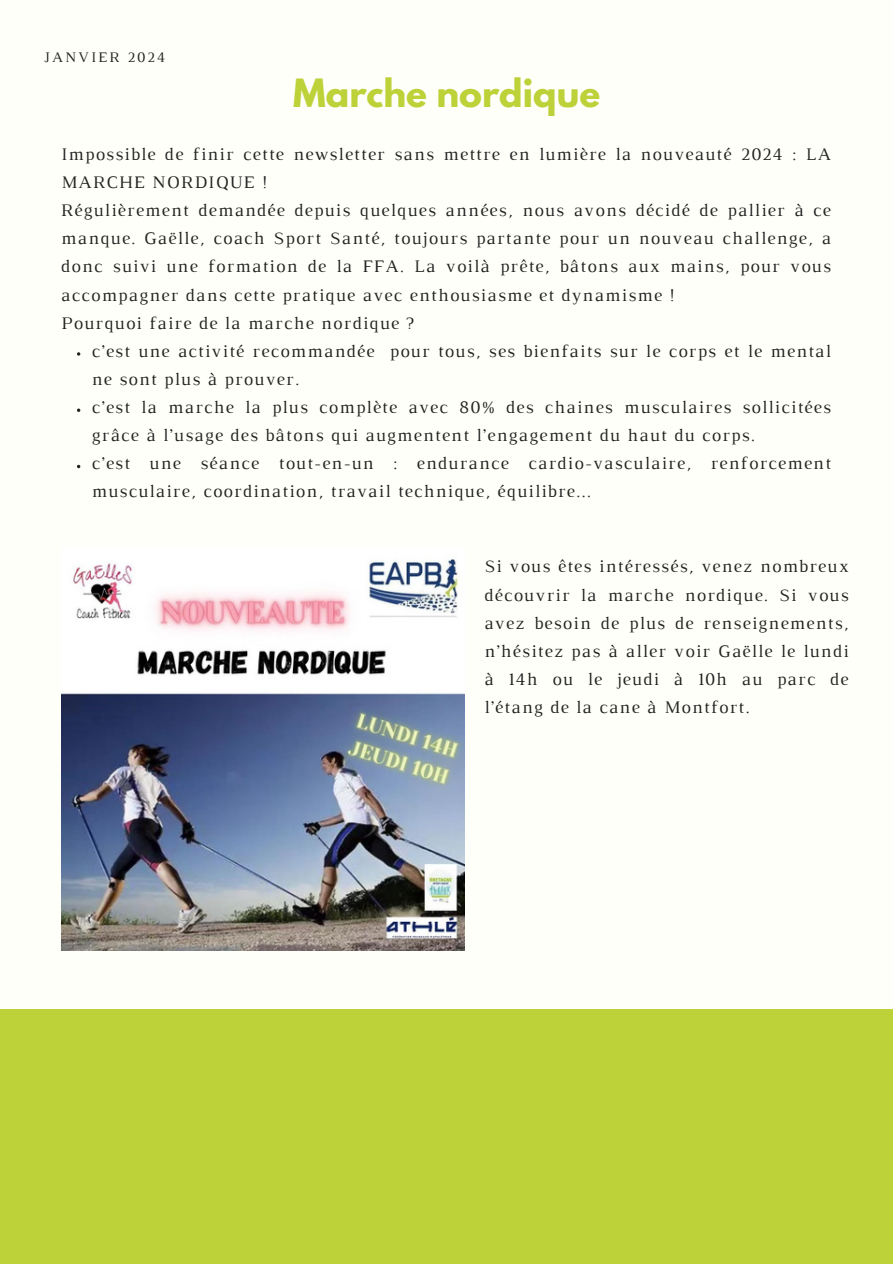
<style>
.page{position:relative;width:893px;height:1264px;background:#fff}
.page>*{position:absolute;margin:0;border:0;box-sizing:border-box;transform-origin:0 0}
.t1{font:700 34.5px "League Spartan";color:#bdd139}
.t2{font:18px/28.2px "Luthier";letter-spacing:.07em;color:#222}
.t3{font:14.85px "Luthier";letter-spacing:.14em;color:#222}
</style>
<div class="page">
<div style="left:0;top:0;width:892px;height:1263px;background:#fffff9"></div>
<div style="left:0;top:1009px;width:892px;height:254px;background:#bdd139"></div>
<img style="left:61px;top:559px;width:403px;height:391px">
<svg style="left:77px;top:408px;width:3px;height:4px"></svg>
<h1 class="t3" style="left:44px;top:52px;width:123px">JANVIER 2024</h1>
<p class="t1" style="left:293px;top:76px;width:309px">Marche nordique</p>
<h2 class="t2" style="left:61px;top:141px;width:771px">Impossible de finir cette newsletter sans mettre en lumière la nouveauté 2024 : LA MARCHE NORDIQUE !<br>Régulièrement demandée depuis quelques années, nous avons décidé de pallier à ce manque. Gaëlle, coach Sport Santé, toujours partante pour un nouveau challenge, a donc suivi une formation de la FFA. La voilà prête, bâtons aux mains, pour vous accompagner dans cette pratique avec enthousiasme et dynamisme !<br>Pourquoi faire de la marche nordique ?</h2>
<p class="t2" style="left:92px;top:338px;width:740px">c’est une activité recommandée pour tous, ses bienfaits sur le corps et le mental ne sont plus à prouver.</p>
<p class="t2" style="left:92px;top:394px;width:740px">c’est la marche la plus complète avec 80% des chaines musculaires sollicitées grâce à l’usage des bâtons qui augmentent l’engagement du haut du corps.</p>
<p class="t2" style="left:92px;top:451px;width:740px">c’est une séance tout-en-un : endurance cardio-vasculaire, renforcement musculaire, coordination, travail technique, équilibre...</p>
<h2 class="t2" style="left:484px;top:554px;width:366px;text-align:justify">Si vous êtes intéressés, venez nombreux découvrir la marche nordique. Si vous avez besoin de plus de renseignements, n’hésitez pas à aller voir Gaëlle le lundi à 14h ou le jeudi à 10h au parc de l’étang de la cane à Montfort.</h2>
</div>
